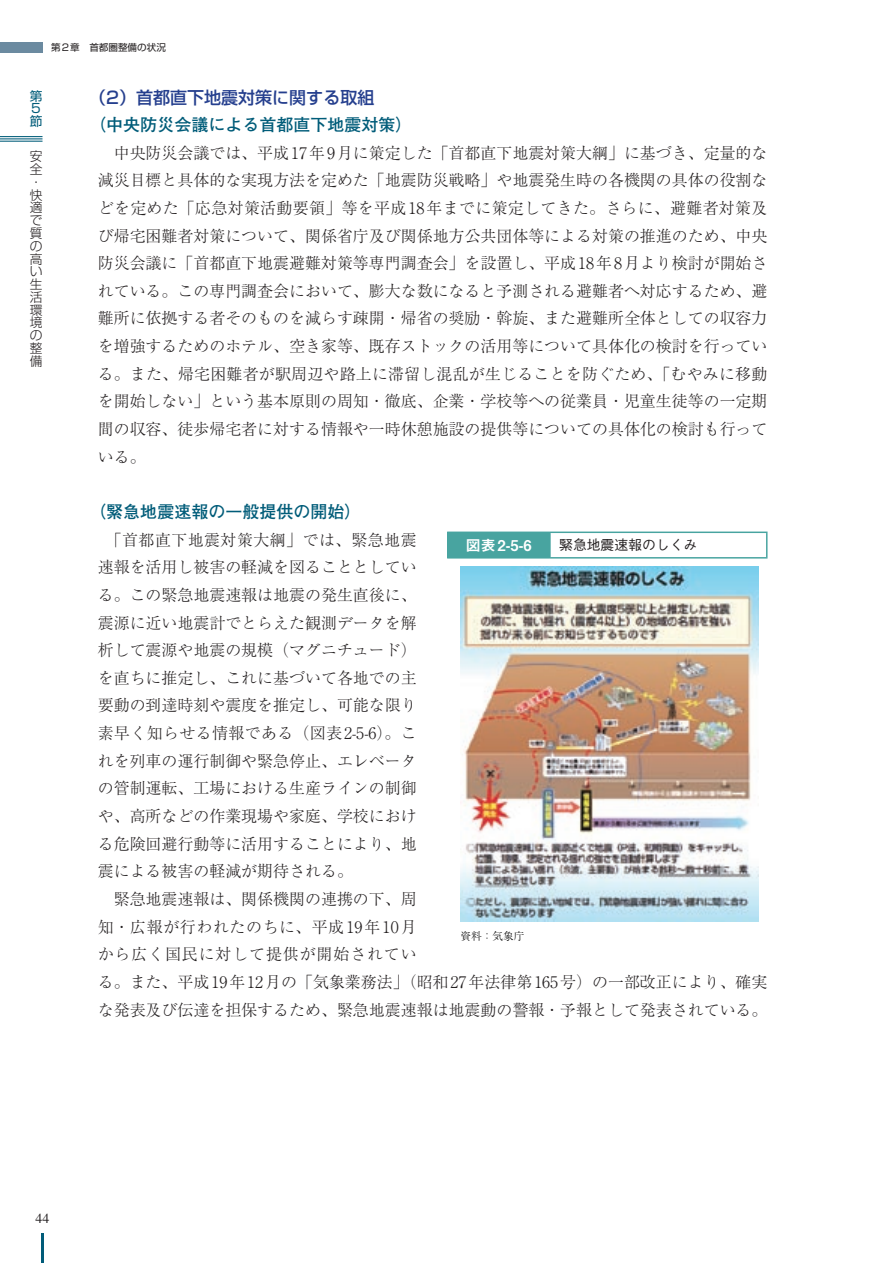
<style>
.page{position:relative;width:893px;height:1263px;background:#fff}
.page>*{position:absolute;margin:0;border:0;box-sizing:border-box;transform-origin:0 0}
.t1{font:700 16.95px/27.6px "Futo Go B101 Pro";color:#015c79}
.t2{font:300 15.9px/27.6px "Ryumin Pro";color:#231f20;text-align:justify}
.t3{font:300 15.9px "Ryumin Pro";letter-spacing:.025em;color:#231f20}
.t4{font:300 15.9px "Ryumin Pro";letter-spacing:.04em;color:#231f20}
.t5{font:300 15.9px "Ryumin Pro";letter-spacing:.03em;color:#231f20}
.t6{font:300 15.9px "Ryumin Pro";letter-spacing:.055em;color:#231f20}
.t7{font:14.85px "Midashi Go Pro MB31";color:#fff}
.t8{font:500 13.8px "Gothic BBB Pro";color:#231f20}
.t9{font:13.8px "Times LT Std";color:#231f20}
.t10{font:300 12.75px/12.8px "Shin Go Pro";color:#231f20}
.t11{font:12.75px/12.8px "Shin Go Pro";color:#015c79;text-align:justify}
.t12{font:300 10.65px "Ryumin Pro";color:#000}
.t13{font:9.6px "Shin Go Pro";color:#231f20}
.s1{font-family:"Shin Go Pro";font-weight:500;color:#253f8e}
</style>
<div class="page">
<div style="left:0;top:43px;width:43px;height:10px;background:#6b8aa0"></div>
<hr style="left:41px;top:1233px;width:3px;height:30px;background:#015c79">
<hr style="left:0;top:136px;width:43px;height:1px;background:#015c79">
<hr style="left:0;top:138px;width:43px;height:1px;background:#015c79">
<hr style="left:0;top:141px;width:43px;height:1px;background:#015c79">
<div style="left:448px;top:532px;width:102px;height:26px;background:#48a4a0"></div>
<hr style="left:447px;top:531px;width:103px;height:2px;background:#48a4a0">
<hr style="left:447px;top:533px;width:2px;height:24px;background:#48a4a0">
<hr style="left:550px;top:531px;width:217px;height:2px;background:#48a4a0">
<hr style="left:549px;top:533px;width:2px;height:24px;background:#48a4a0">
<svg style="left:766px;top:533px;width:1px;height:24px"></svg>
<hr style="left:447px;top:557px;width:103px;height:1px;background:#48a4a0">
<hr style="left:550px;top:557px;width:217px;height:1px;background:#48a4a0">
<img style="left:461px;top:566px;width:297px;height:355px">
<p class="t13" style="left:51px;top:39px;width:116px">第2章　首都圏整備の状況</p>
<p class="t11" style="left:30px;top:88px;width:14px">第5節</p>
<p class="t10" style="left:30px;top:149px;width:14px">安全・快適で質の高い生活環境の整備</p>
<p class="t1" style="left:89px;top:81px;width:325px"><span class="s1">（2）首都直下地震対策に関する取組<br></span>（中央防災会議による首都直下地震対策）</p>
<p class="t2" style="left:98px;top:138px;width:671px;text-indent:16px">中央防災会議では、平成17年9月に策定した「首都直下地震対策大綱」に基づき、定量的な減災目標と具体的な実現方法を定めた「地震防災戦略」や地震発生時の各機関の具体の役割などを定めた「応急対策活動要領」等を平成18年までに策定してきた。さらに、避難者対策及び帰宅困難者対策について、関係省庁及び関係地方公共団体等による対策の推進のため、中央防災会議に「首都直下地震避難対策等専門調査会」を設置し、平成18年8月より検討が開始されている。この専門調査会において、膨大な数になると予測される避難者へ対応するため、避難所に依拠する者そのものを減らす疎開・帰省の奨励・斡旋、また避難所全体としての収容力を増強するためのホテル、空き家等、既存ストックの活用等について具体化の検討を行っている。また、帰宅困難者が駅周辺や路上に滞留し混乱が生じることを防ぐため、「むやみに移動を開始しない」という基本原則の周知・徹底、企業・学校等への従業員・児童生徒等の一定期間の収容、徒歩帰宅者に対する情報や一時休憩施設の提供等についての具体化の検討も行っている。</p>
<p class="t1" style="left:89px;top:496px;width:274px">（緊急地震速報の一般提供の開始）</p>
<p class="t5" style="left:106px;top:527px;width:312px">「首都直下地震対策大綱」では、緊急地震</p>
<p class="t2" style="left:98px;top:552px;width:320px">速報を活用し被害の軽減を図ることとしてい</p>
<p class="t2" style="left:98px;top:580px;width:320px">る。この緊急地震速報は地震の発生直後に、</p>
<p class="t2" style="left:98px;top:607px;width:320px">震源に近い地震計でとらえた観測データを解</p>
<p class="t2" style="left:98px;top:635px;width:320px">析して震源や地震の規模（マグニチュード）</p>
<p class="t2" style="left:98px;top:663px;width:320px">を直ちに推定し、これに基づいて各地での主</p>
<p class="t2" style="left:98px;top:690px;width:320px">要動の到達時刻や震度を推定し、可能な限り</p>
<p class="t3" style="left:98px;top:721px;width:320px">素早く知らせる情報である（図表2-5-6）。こ</p>
<p class="t2" style="left:98px;top:746px;width:320px">れを列車の運行制御や緊急停止、エレベータ</p>
<p class="t2" style="left:98px;top:773px;width:320px">の管制運転、工場における生産ラインの制御</p>
<p class="t2" style="left:98px;top:801px;width:320px">や、高所などの作業現場や家庭、学校におけ</p>
<p class="t2" style="left:98px;top:829px;width:320px">る危険回避行動等に活用することにより、地</p>
<p class="t2" style="left:98px;top:856px;width:257px">震による被害の軽減が期待される。</p>
<p class="t2" style="left:114px;top:884px;width:304px">緊急地震速報は、関係機関の連携の下、周</p>
<p class="t4" style="left:98px;top:914px;width:320px">知・広報が行われたのちに、平成19年10月</p>
<p class="t6" style="left:98px;top:942px;width:320px">から広く国民に対して提供が開始されてい</p>
<p class="t2" style="left:98px;top:967px;width:671px">る。また、平成19年12月の「気象業務法」（昭和27年法律第165号）の一部改正により、確実</p>
<p class="t2" style="left:98px;top:994px;width:671px">な発表及び伝達を担保するため、緊急地震速報は地震動の警報・予報として発表されている。</p>
<p class="t7" style="left:466px;top:533px;width:67px">図表 2-5-6</p>
<p class="t8" style="left:559px;top:534px;width:140px">緊急地震速報のしくみ</p>
<p class="t12" style="left:461px;top:928px;width:65px">資料：気象庁</p>
<p class="t9" style="left:36px;top:1211px;width:15px">44</p>
</div>
